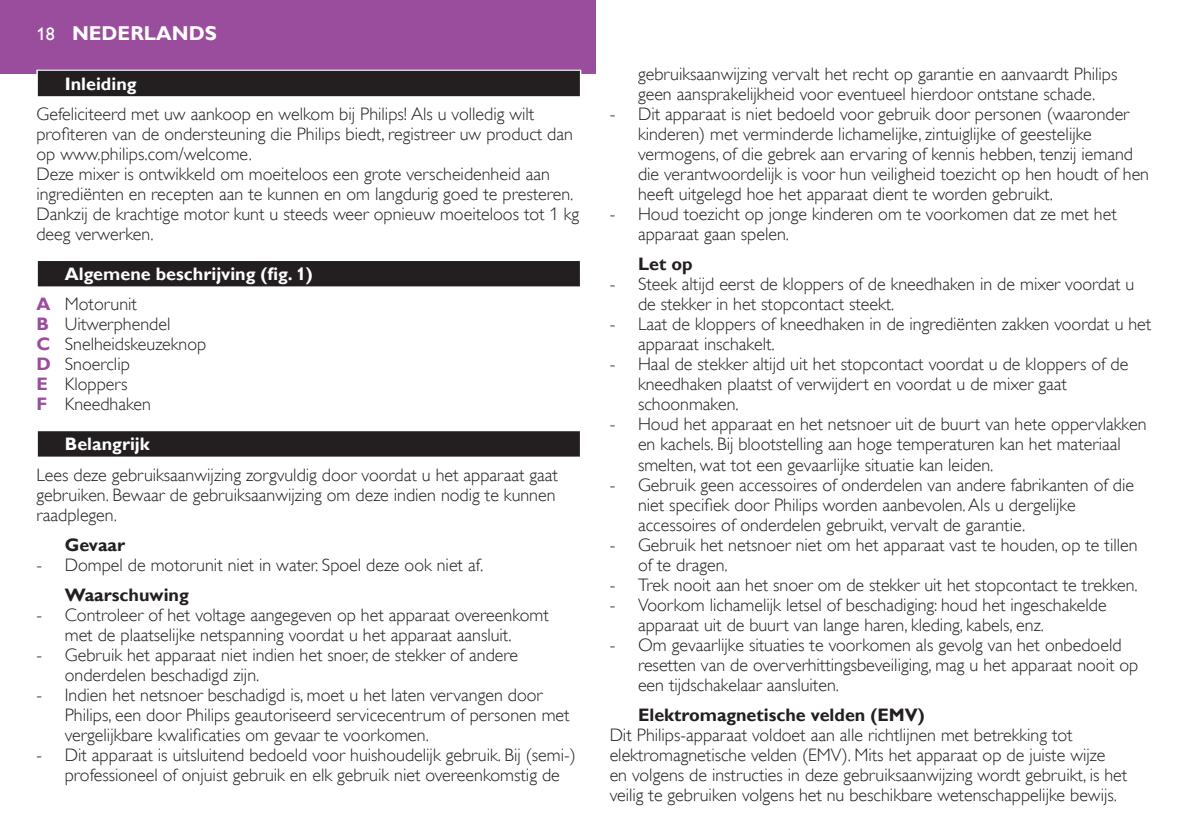
<style>
.page{position:relative;width:1191px;height:840px;background:#fff}
.page>*{position:absolute;margin:0;border:0;box-sizing:border-box;transform-origin:0 0}
.t1{font:700 20px "Gill Sans Alt One WGL";color:#fff}
.t2{font:18px/20px "Gill Sans Alt One WGL Light";color:#231f20}
.t3{font:700 18px "Gill Sans Alt One WGL";color:#231f20}
.t4{font:700 18px "Gill Sans Alt One WGL";color:#fff}
.t5{font:18px "Gill Sans Alt One WGL";color:#fff}
.s1{font-family:"Gill Sans Alt One WGL";font-weight:700;color:#9a4c9d}
</style>
<div class="page">
<div style="left:0;top:0;width:595px;height:74px;background:#9a4c9d"></div>
<div style="left:36px;top:70px;width:545px;height:28px;background:#d6d5d5"></div>
<div style="left:38px;top:71px;width:542px;height:25px;background:#231f20"></div>
<div style="left:36px;top:260px;width:545px;height:28px;background:#a4a2a3"></div>
<div style="left:38px;top:261px;width:542px;height:25px;background:#231f20"></div>
<div style="left:36px;top:430px;width:545px;height:28px;background:#787576"></div>
<div style="left:38px;top:431px;width:542px;height:25px;background:#231f20"></div>
<p class="t5" style="left:37px;top:22px;width:19px">18</p>
<p class="t1" style="left:72px;top:20px;width:32px">neder</p>
<p class="t1" style="left:144px;top:20px;width:74px">lands</p>
<p class="t4" style="left:65px;top:72px;width:73px">I nleiding</p>
<p class="t2" style="left:36px;top:104px;width:544px">Gefeliciteerd met uw aankoop en welkom bij Philips! Als u volledig wilt profiteren van de ondersteuning die Philips biedt, registreer uw product dan op www.philips.com/welcome.<br>Deze mixer is ontwikkeld om moeiteloos een grote verscheidenheid aan ingrediënten en recepten aan te kunnen en om langdurig goed te presteren.<br>Dankzij de krachtige motor kunt u steeds weer opnieuw moeiteloos tot 1 kg deeg verwerken.</p>
<p class="t4" style="left:65px;top:262px;width:250px">Algemene beschrijving (fig. 1)</p>
<p class="t2" style="left:36px;top:294px;width:171px"><span class="s1">A</span> Motorunit<br><span class="s1">B</span> Uitwerphendel<br><span class="s1">C</span> Snelheidskeuzeknop<br><span class="s1">D</span> Snoerclip<br><span class="s1">E</span> Kloppers<br><span class="s1">F</span> Kneedhaken</p>
<p class="t4" style="left:65px;top:432px;width:86px">Belangrijk</p>
<p class="t2" style="left:36px;top:464px;width:523px">Lees deze gebruiksaanwijzing zorgvuldig door voordat u het apparaat gaat gebruiken. Bewaar de gebruiksaanwijzing om deze indien nodig te kunnen raadplegen.</p>
<p class="t3" style="left:65px;top:532px;width:62px">Gevaar</p>
<p class="t2" style="left:36px;top:554px;width:448px">- Dompel de motorunit niet in water. Spoel deze ook niet af.</p>
<p class="t3" style="left:65px;top:582px;width:125px">Waarschuwing</p>
<p class="t2" style="left:36px;top:604px;width:514px;text-align:center">- Controleer of het voltage aangegeven op het apparaat overeenkomt met de plaatselijke netspanning voordat u het apparaat aansluit.</p>
<p class="t2" style="left:65px;top:644px;width:455px;text-indent:-28px">- Gebruik het apparaat niet indien het snoer, de stekker of andere onderdelen beschadigd zijn.</p>
<p class="t2" style="left:65px;top:684px;width:506px;text-indent:-28px">- Indien het netsnoer beschadigd is, moet u het laten vervangen door<br>Philips, een door Philips geautoriseerd servicecentrum of personen met vergelijkbare kwalificaties om gevaar te voorkomen.</p>
<p class="t2" style="left:65px;top:744px;width:512px;text-indent:-28px">- Dit apparaat is uitsluitend bedoeld voor huishoudelijk gebruik. Bij (semi-) professioneel of onjuist gebruik en elk gebruik niet overeenkomstig de</p>
<p class="t2" style="left:638px;top:64px;width:481px">gebruiksaanwijzing vervalt het recht op garantie en aanvaardt Philips geen aansprakelijkheid voor eventueel hierdoor ontstane schade.</p>
<p class="t2" style="left:638px;top:104px;width:512px;text-indent:-28px">- Dit apparaat is niet bedoeld voor gebruik door personen (waaronder kinderen) met verminderde lichamelijke, zintuiglijke of geestelijke vermogens, of die gebrek aan ervaring of kennis hebben, tenzij iemand die verantwoordelijk is voor hun veiligheid toezicht op hen houdt of hen heeft uitgelegd hoe het apparaat dient te worden gebruikt.</p>
<p class="t2" style="left:638px;top:204px;width:480px;text-indent:-28px">- Houd toezicht op jonge kinderen om te voorkomen dat ze met het apparaat gaan spelen.</p>
<p class="t3" style="left:638px;top:252px;width:56px">Let op</p>
<p class="t2" style="left:638px;top:274px;width:498px;text-indent:-28px">- Steek altijd eerst de kloppers of de kneedhaken in de mixer voordat u de stekker in het stopcontact steekt.</p>
<p class="t2" style="left:638px;top:314px;width:515px;text-indent:-28px">- Laat de kloppers of kneedhaken in de ingrediënten zakken voordat u het apparaat inschakelt.</p>
<p class="t2" style="left:638px;top:354px;width:492px;text-indent:-28px">- Haal de stekker altijd uit het stopcontact voordat u de kloppers of de kneedhaken plaatst of verwijdert en voordat u de mixer gaat schoonmaken.</p>
<p class="t2" style="left:638px;top:414px;width:510px;text-indent:-28px">- Houd het apparaat en het netsnoer uit de buurt van hete oppervlakken en kachels. Bij blootstelling aan hoge temperaturen kan het materiaal smelten, wat tot een gevaarlijke situatie kan leiden.</p>
<p class="t2" style="left:638px;top:474px;width:497px;text-indent:-28px">- Gebruik geen accessoires of onderdelen van andere fabrikanten of die niet specifiek door Philips worden aanbevolen. Als u dergelijke accessoires of onderdelen gebruikt, vervalt de garantie.</p>
<p class="t2" style="left:638px;top:534px;width:501px;text-indent:-28px">- Gebruik het netsnoer niet om het apparaat vast te houden, op te tillen of te dragen.</p>
<p class="t2" style="left:609px;top:574px;width:529px">- Trek nooit aan het snoer om de stekker uit het stopcontact te trekken.</p>
<p class="t2" style="left:638px;top:594px;width:470px;text-indent:-28px">- Voorkom lichamelijk letsel of beschadiging: houd het ingeschakelde apparaat uit de buurt van lange haren, kleding, kabels, enz.</p>
<p class="t2" style="left:638px;top:634px;width:502px;text-indent:-28px">- Om gevaarlijke situaties te voorkomen als gevolg van het onbedoeld resetten van de oververhittingsbeveiliging, mag u het apparaat nooit op een tijdschakelaar aansluiten.</p>
<p class="t3" style="left:638px;top:702px;width:288px">Elektromagnetische velden (EMV)</p>
<p class="t2" style="left:609px;top:724px;width:519px">Dit Philips-apparaat voldoet aan alle richtlijnen met betrekking tot elektromagnetische velden (EMV). Mits het apparaat op de juiste wijze<br>en volgens de instructies in deze gebruiksaanwijzing wordt gebruikt, is het veilig te gebruiken volgens het nu beschikbare wetenschappelijke bewijs.</p>
</div>
